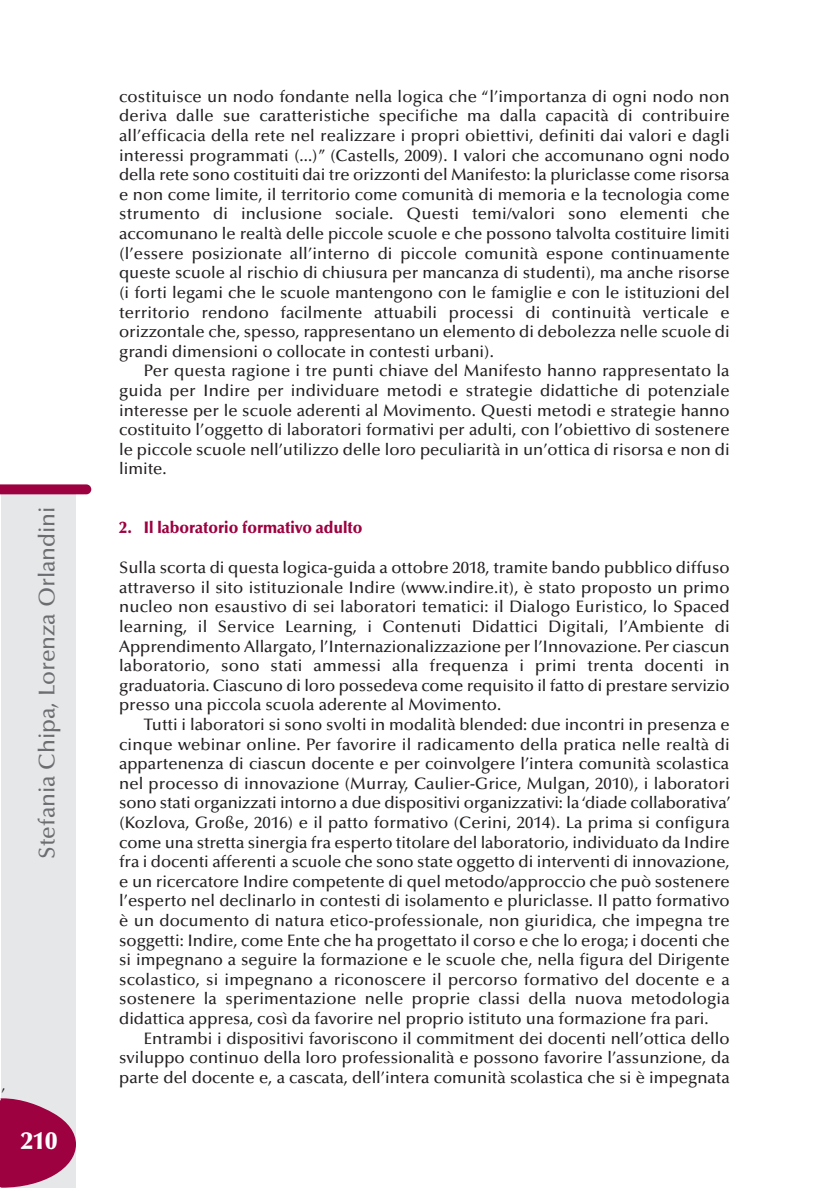
<style>
.page{position:relative;width:819px;height:1191px;background:#fff}
.page>*{position:absolute;margin:0;border:0;box-sizing:border-box;transform-origin:0 0}
.t1{font:900 24.5px "Optima";color:#fff}
.t2{font:500 22.75px "Optima";color:#6c6d70}
.t3{font:500 16.62px/19.6px "Optima";color:#231f20;text-align:justify}
.t4{font:900 16.62px "Optima";color:#9d0140;scale:.95 1}
.t5{font:500 14.88px "Optima";color:#231f20}
</style>
<div class="page">
<div style="left:2px;top:492px;width:74px;height:695px;background:#e6e7e9"></div>
<svg style="left:0;top:484px;width:91px;height:10px"></svg>
<svg style="left:0;top:1097px;width:76px;height:90px"></svg>
<h2 class="t2" style="left:38px;top:858px;width:354px;rotate:-90deg">Stefania Chipa, Lorenza Orlandini</h2>
<p class="t5" style="left:2px;top:1079px;width:5px">,</p>
<h1 class="t1" style="left:21px;top:1131px;width:38px">210</h1>
<p class="t3" style="left:119px;top:88px;width:612px">costituisce un nodo fondante nella logica che “l’importanza di ogni nodo non deriva dalle sue caratteristiche specifiche ma dalla capacità di contribuire all’efficacia della rete nel realizzare i propri obiettivi, definiti dai valori e dagli interessi programmati (...)” (Castells, 2009). I valori che accomunano ogni nodo della rete sono costituiti dai tre orizzonti del Manifesto: la pluriclasse come risorsa e non come limite, il territorio come comunità di memoria e la tecnologia come strumento di inclusione sociale. Questi temi/valori sono elementi che accomunano le realtà delle piccole scuole e che possono talvolta costituire limiti (l’essere posizionate all’interno di piccole comunità espone continuamente queste scuole al rischio di chiusura per mancanza di studenti), ma anche risorse (i forti legami che le scuole mantengono con le famiglie e con le istituzioni del territorio rendono facilmente attuabili processi di continuità verticale e orizzontale che, spesso, rappresentano un elemento di debolezza nelle scuole di grandi dimensioni o collocate in contesti urbani).</p>
<p class="t3" style="left:119px;top:362px;width:612px;text-indent:25px">Per questa ragione i tre punti chiave del Manifesto hanno rappresentato la guida per Indire per individuare metodi e strategie didattiche di potenziale interesse per le scuole aderenti al Movimento. Questi metodi e strategie hanno costituito l’oggetto di laboratori formativi per adulti, con l’obiettivo di sostenere le piccole scuole nell’utilizzo delle loro peculiarità in un’ottica di risorsa e non di limite.</p>
<p class="t4" style="left:119px;top:521px;width:258px">2. Il laboratorio formativo adulto</p>
<p class="t3" style="left:119px;top:559px;width:612px">Sulla scorta di questa logica-guida a ottobre 2018, tramite bando pubblico diffuso attraverso il sito istituzionale Indire (www.indire.it), è stato proposto un primo nucleo non esaustivo di sei laboratori tematici: il Dialogo Euristico, lo Spaced learning, il Service Learning, i Contenuti Didattici Digitali, l’Ambiente di Apprendimento Allargato, l’Internazionalizzazione per l’Innovazione. Per ciascun laboratorio, sono stati ammessi alla frequenza i primi trenta docenti in graduatoria. Ciascuno di loro possedeva come requisito il fatto di prestare servizio presso una piccola scuola aderente al Movimento.</p>
<p class="t3" style="left:119px;top:716px;width:613px;text-indent:25px">Tutti i laboratori si sono svolti in modalità blended: due incontri in presenza e cinque webinar online. Per favorire il radicamento della pratica nelle realtà di appartenenza di ciascun docente e per coinvolgere l’intera comunità scolastica nel processo di innovazione (Murray, Caulier-Grice, Mulgan, 2010), i laboratori sono stati organizzati intorno a due dispositivi organizzativi: la ‘diade collaborativa’ (Kozlova, Große, 2016) e il patto formativo (Cerini, 2014). La prima si configura come una stretta sinergia fra esperto titolare del laboratorio, individuato da Indire fra i docenti afferenti a scuole che sono state oggetto di interventi di innovazione, e un ricercatore Indire competente di quel metodo/approccio che può sostenere l’esperto nel declinarlo in contesti di isolamento e pluriclasse. Il patto formativo è un documento di natura etico-professionale, non giuridica, che impegna tre soggetti: Indire, come Ente che ha progettato il corso e che lo eroga; i docenti che si impegnano a seguire la formazione e le scuole che, nella figura del Dirigente scolastico, si impegnano a riconoscere il percorso formativo del docente e a sostenere la sperimentazione nelle proprie classi della nuova metodologia didattica appresa, così da favorire nel proprio istituto una formazione fra pari.</p>
<p class="t3" style="left:119px;top:1030px;width:612px;text-indent:25px">Entrambi i dispositivi favoriscono il commitment dei docenti nell’ottica dello sviluppo continuo della loro professionalità e possono favorire l’assunzione, da parte del docente e, a cascata, dell’intera comunità scolastica che si è impegnata</p>
</div>
